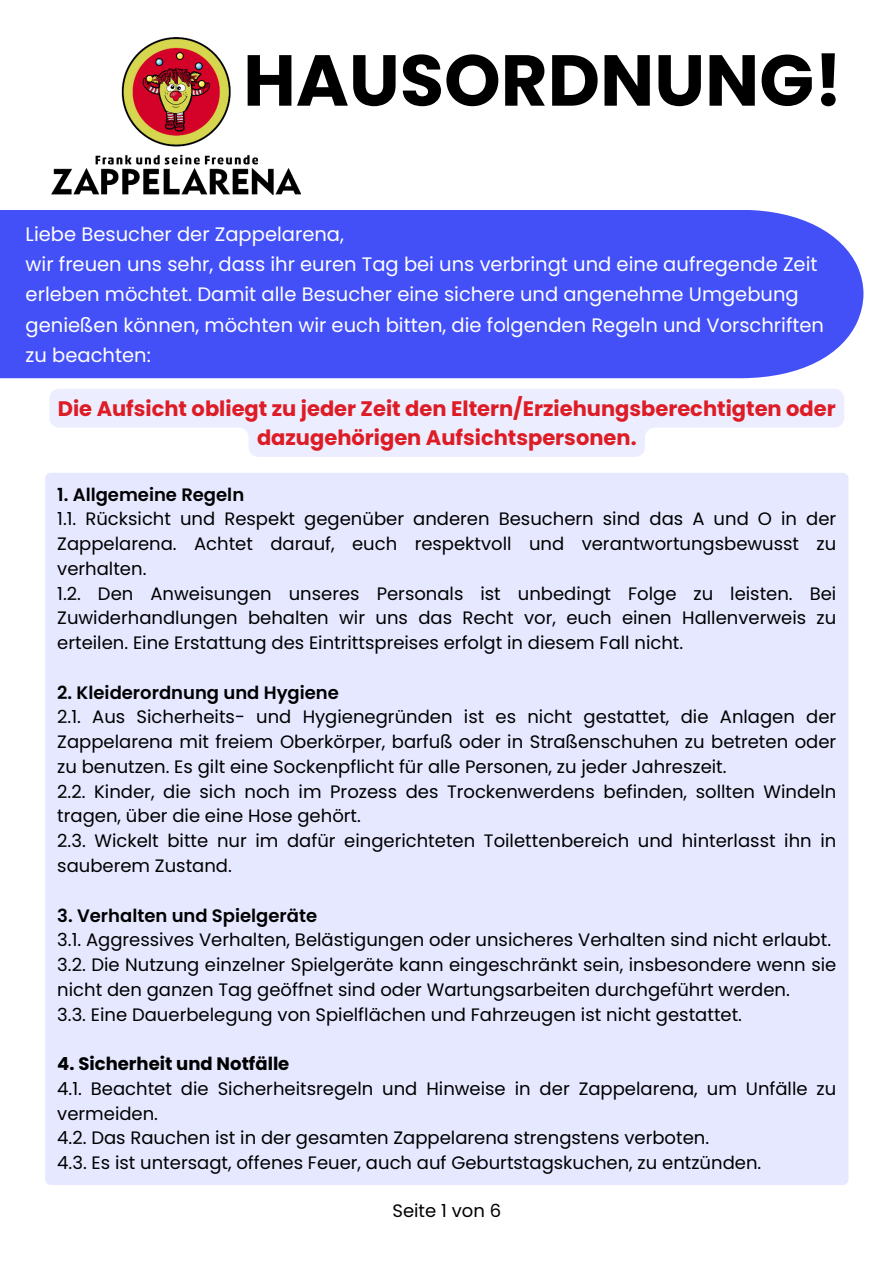
<style>
.page{position:relative;width:894px;height:1264px;background:#fff}
.page>*{position:absolute;margin:0;border:0;box-sizing:border-box;transform-origin:0 0}
.t1{font:700 72px "Poppins";color:#000}
.t2{font:700 21px/29.2px "Poppins";color:#dd1c25;text-align:center}
.t3{font:19.5px/30.3px "Poppins";color:#fff}
.t4{font:18px/24.8px "Poppins";color:#000}
.t5{font:600 18px "Poppins";color:#000}
.t6{font:700 18px "Poppins";color:#000}
</style>
<div class="page">
<div style="left:45px;top:473px;width:803px;height:711px;background:#e6e8ff"></div>
<svg style="left:49px;top:389px;width:795px;height:68px;fill:#ecedfe"></svg>
<div style="left:0;top:210px;width:863px;height:168px;background:#4350f8"></div>
<img style="left:51px;top:38px;width:249px;height:156px">
<h1 class="t1" style="left:243px;top:39px;width:600px">HAUSORDNUNG!</h1>
<p class="t3" style="left:26px;top:219px;width:799px">Liebe Besucher der Zappelarena,<br>wir freuen uns sehr, dass ihr euren Tag bei uns verbringt und eine aufregende Zeit erleben möchtet. Damit alle Besucher eine sichere und angenehme Umgebung genießen können, möchten wir euch bitten, die folgenden Regeln und Vorschriften zu beachten:</p>
<p class="t2" style="left:58px;top:393px;width:779px">Die Aufsicht obliegt zu jeder Zeit den Eltern/Erziehungsberechtigten oder dazugehörigen Aufsichtspersonen.</p>
<p class="t5" style="left:57px;top:484px;width:188px">1. Allgemeine Regeln</p>
<p class="t4" style="left:57px;top:507px;width:780px">1.1. Rücksicht und Respekt gegenüber anderen Besuchern sind das A und O in der Zappelarena. Achtet darauf, euch respektvoll und verantwortungsbewusst zu verhalten.<br>1.2. Den Anweisungen unseres Personals ist unbedingt Folge zu leisten. Bei Zuwiderhandlungen behalten wir uns das Recht vor, euch einen Hallenverweis zu erteilen. Eine Erstattung des Eintrittspreises erfolgt in diesem Fall nicht.</p>
<p class="t5" style="left:57px;top:682px;width:283px">2. Kleiderordnung und Hygiene</p>
<p class="t4" style="left:57px;top:705px;width:780px">2.1. Aus Sicherheits- und Hygienegründen ist es nicht gestattet, die Anlagen der Zappelarena mit freiem Oberkörper, barfuß oder in Straßenschuhen zu betreten oder zu benutzen. Es gilt eine Sockenpflicht für alle Personen, zu jeder Jahreszeit.<br>2.2. Kinder, die sich noch im Prozess des Trockenwerdens befinden, sollten Windeln tragen, über die eine Hose gehört.<br>2.3. Wickelt bitte nur im dafür eingerichteten Toilettenbereich und hinterlasst ihn in sauberem Zustand.</p>
<p class="t5" style="left:57px;top:904px;width:261px">3. Verhalten und Spielgeräte</p>
<p class="t4" style="left:57px;top:927px;width:780px">3.1. Aggressives Verhalten, Belästigungen oder unsicheres Verhalten sind nicht erlaubt.<br>3.2. Die Nutzung einzelner Spielgeräte kann eingeschränkt sein, insbesondere wenn sie nicht den ganzen Tag geöffnet sind oder Wartungsarbeiten durchgeführt werden.<br>3.3. Eine Dauerbelegung von Spielflächen und Fahrzeugen ist nicht gestattet.</p>
<p class="t6" style="left:57px;top:1053px;width:233px">4. Sicherheit und Notfälle</p>
<p class="t4" style="left:57px;top:1076px;width:780px">4.1. Beachtet die Sicherheitsregeln und Hinweise in der Zappelarena, um Unfälle zu vermeiden.<br>4.2. Das Rauchen ist in der gesamten Zappelarena strengstens verboten.<br>4.3. Es ist untersagt, offenes Feuer, auch auf Geburtstagskuchen, zu entzünden.</p>
<p class="t4" style="left:392px;top:1198px;width:110px">Seite 1 von 6</p>
</div>
